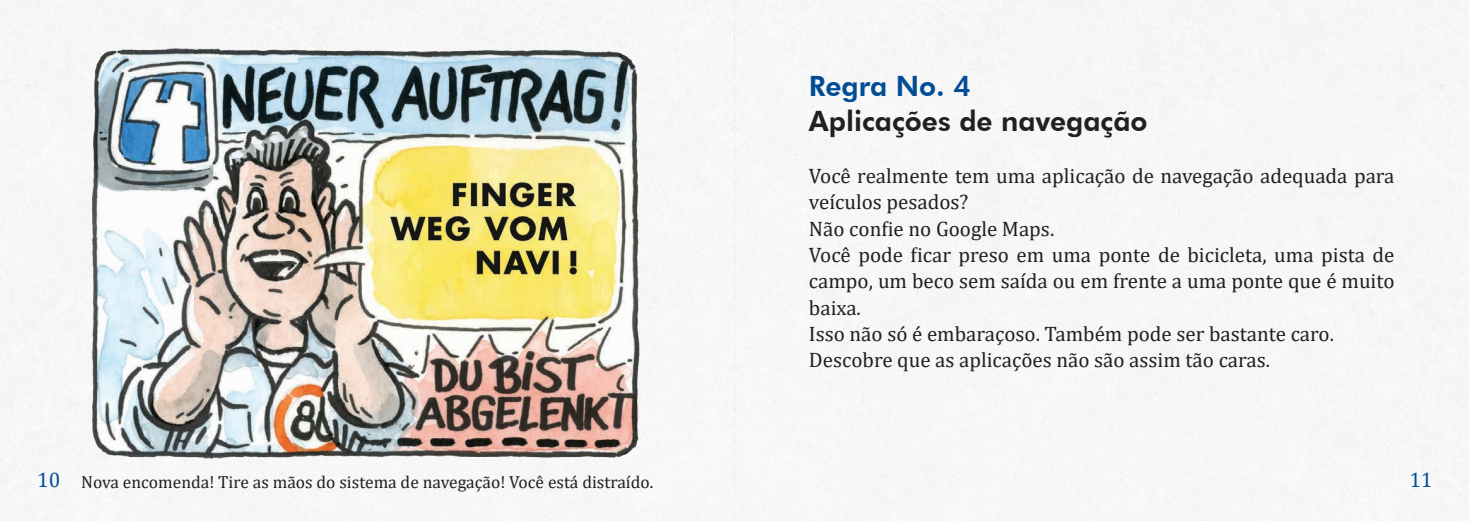
<style>
.page{position:relative;width:1469px;height:521px;background:#fff}
.page>*{position:absolute;margin:0;border:0;box-sizing:border-box;transform-origin:0 0}
.t1{font:800 28px "Futura BT";color:#231f20}
.t2{font:800 28px "Futura BT";color:#014d95}
.t3{font:21px/26.2px "Cambria";color:#231f20}
.t4{font:21px "Cambria";color:#014d95}
.t5{font:17.5px "Cambria";color:#231f20}
</style>
<div class="page">
<img style="left:0;top:0;width:1468px;height:521px">
<img style="left:93px;top:49px;width:549px;height:413px">
<h1 class="t2" style="left:809px;top:69px;width:163px">Regra No. 4</h1>
<h1 class="t1" style="left:809px;top:104px;width:340px">Aplicações de navegação</h1>
<p class="t3" style="left:809px;top:163px;width:587px">Você realmente tem uma aplicação de navegação adequada para veículos pesados?<br>Não confie no Google Maps.<br>Você pode ficar preso em uma ponte de bicicleta, uma pista de campo, um beco sem saída ou em frente a uma ponte que é muito baixa.<br>Isso não só é embaraçoso. Também pode ser bastante caro.<br>Descobre que as aplicações não são assim tão caras.</p>
<p class="t4" style="left:37px;top:467px;width:25px">10</p>
<p class="t4" style="left:1409px;top:467px;width:25px">11</p>
<p class="t5" style="left:81px;top:471px;width:573px">Nova encomenda! Tire as mãos do sistema de navegação! Você está distraído.</p>
</div>
